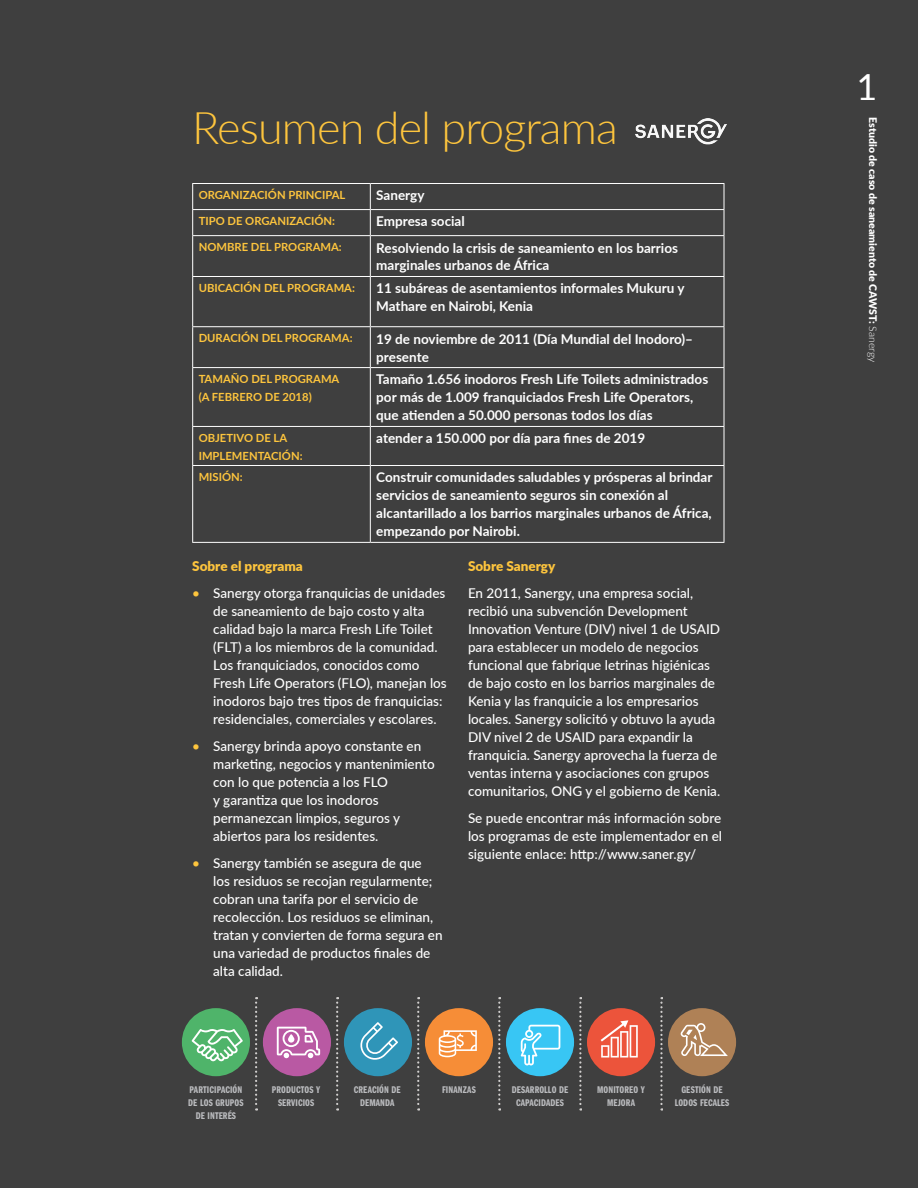
<style>
.page{position:relative;width:918px;height:1188px;background:#3f3f3f}
.page>*{position:absolute;margin:0;border:0;box-sizing:border-box;transform-origin:0 0}
.t1{font:300 45px "Lato";letter-spacing:-.02em;color:#fec53d}
.t2{font:36px "Lato";color:#fff}
.t3{font:500 13.5px/18px "Lato";color:#fff}
.t4{font:700 13.5px/18px "Lato";color:#fff}
.t5{font:900 13.5px "Lato";color:#fec53d}
.t6{font:700 11.25px/18px "Lato";color:#fec53d}
.t7{font:900 10.5px "Lato";color:#fff}
.t8{font:10.05px/12.8px "Franklin Gothic URW Com Dem";letter-spacing:.01em;color:#bcbdc0;text-align:center}
.s1{color:#fec53d}
.s2{font-weight:300}
</style>
<div class="page">
<hr style="left:192px;top:183px;width:178px;height:1px;background:#fff">
<hr style="left:370px;top:183px;width:354px;height:1px;background:#fff">
<hr style="left:192px;top:209px;width:178px;height:1px;background:#fff">
<svg style="left:192px;top:184px;width:1px;height:51px"></svg>
<hr style="left:370px;top:209px;width:354px;height:1px;background:#fff">
<svg style="left:370px;top:184px;width:1px;height:51px"></svg>
<svg style="left:724px;top:184px;width:1px;height:51px"></svg>
<hr style="left:192px;top:235px;width:178px;height:1px;background:#fff">
<hr style="left:192px;top:236px;width:1px;height:40px;background:#fff">
<hr style="left:370px;top:235px;width:354px;height:1px;background:#fff">
<hr style="left:370px;top:236px;width:1px;height:40px;background:#fff">
<hr style="left:724px;top:236px;width:1px;height:40px;background:#fff">
<hr style="left:192px;top:276px;width:178px;height:1px;background:#fff">
<hr style="left:192px;top:277px;width:1px;height:49px;background:#fff">
<hr style="left:370px;top:276px;width:354px;height:1px;background:#fff">
<hr style="left:370px;top:277px;width:1px;height:49px;background:#fff">
<hr style="left:724px;top:277px;width:1px;height:49px;background:#fff">
<hr style="left:192px;top:326px;width:178px;height:1px;background:#fff">
<hr style="left:192px;top:327px;width:1px;height:40px;background:#fff">
<hr style="left:370px;top:326px;width:354px;height:1px;background:#fff">
<hr style="left:370px;top:327px;width:1px;height:40px;background:#fff">
<hr style="left:724px;top:327px;width:1px;height:40px;background:#fff">
<hr style="left:192px;top:367px;width:178px;height:1px;background:#fff">
<hr style="left:192px;top:368px;width:1px;height:58px;background:#fff">
<hr style="left:370px;top:367px;width:354px;height:1px;background:#fff">
<hr style="left:370px;top:368px;width:1px;height:58px;background:#fff">
<hr style="left:724px;top:368px;width:1px;height:58px;background:#fff">
<hr style="left:192px;top:426px;width:178px;height:1px;background:#fff">
<hr style="left:192px;top:427px;width:1px;height:38px;background:#fff">
<hr style="left:370px;top:426px;width:354px;height:1px;background:#fff">
<hr style="left:370px;top:427px;width:1px;height:38px;background:#fff">
<hr style="left:724px;top:427px;width:1px;height:38px;background:#fff">
<hr style="left:192px;top:465px;width:178px;height:1px;background:#fff">
<hr style="left:192px;top:466px;width:1px;height:76px;background:#fff">
<hr style="left:370px;top:465px;width:354px;height:1px;background:#fff">
<hr style="left:370px;top:466px;width:1px;height:76px;background:#fff">
<hr style="left:724px;top:466px;width:1px;height:76px;background:#fff">
<hr style="left:192px;top:542px;width:178px;height:1px;background:#fff">
<hr style="left:370px;top:542px;width:354px;height:1px;background:#fff">
<img style="left:635px;top:118px;width:92px;height:27px">
<div style="left:182px;top:1008px;width:68px;height:68px;background:#4fb46a;border-radius:50%"></div>
<svg style="left:192px;top:1029px;width:51px;height:32px"></svg>
<div style="left:263px;top:1008px;width:68px;height:68px;background:#b959a3;border-radius:50%"></div>
<svg style="left:277px;top:1027px;width:43px;height:31px"></svg>
<div style="left:344px;top:1008px;width:68px;height:68px;background:#2f95b8;border-radius:50%"></div>
<svg style="left:360px;top:1022px;width:38px;height:38px"></svg>
<div style="left:425px;top:1008px;width:68px;height:68px;background:#f68d37;border-radius:50%"></div>
<svg style="left:439px;top:1030px;width:38px;height:27px"></svg>
<div style="left:506px;top:1008px;width:68px;height:68px;background:#38c6f4;border-radius:50%"></div>
<svg style="left:521px;top:1025px;width:39px;height:40px"></svg>
<div style="left:587px;top:1008px;width:68px;height:68px;background:#ec543b;border-radius:50%"></div>
<svg style="left:601px;top:1020px;width:37px;height:38px"></svg>
<div style="left:668px;top:1008px;width:68px;height:68px;background:#af8156;border-radius:50%"></div>
<svg style="left:681px;top:1023px;width:47px;height:33px"></svg>
<svg style="left:255px;top:997px;width:2px;height:114px"></svg>
<svg style="left:336px;top:997px;width:2px;height:114px"></svg>
<svg style="left:417px;top:997px;width:2px;height:114px"></svg>
<svg style="left:498px;top:997px;width:2px;height:114px"></svg>
<svg style="left:579px;top:997px;width:3px;height:114px"></svg>
<svg style="left:660px;top:997px;width:3px;height:114px"></svg>
<h1 class="t1" style="left:192px;top:96px;width:427px">Resumen del programa</h1>
<p class="t6" style="left:199px;top:185px;width:148px">ORGANIZACIÓN PRINCIPAL</p>
<p class="t4" style="left:376px;top:186px;width:50px">Sanergy</p>
<p class="t6" style="left:199px;top:211px;width:138px">TIPO DE ORGANIZACIÓN:</p>
<p class="t4" style="left:376px;top:212px;width:90px">Empresa social</p>
<p class="t6" style="left:199px;top:237px;width:145px">NOMBRE DEL PROGRAMA:</p>
<p class="t4" style="left:376px;top:238px;width:303px">Resolviendo la crisis de saneamiento en los barrios marginales urbanos de África</p>
<p class="t6" style="left:199px;top:278px;width:158px">UBICACIÓN DEL PROGRAMA:</p>
<p class="t4" style="left:376px;top:279px;width:310px">11 subáreas de asentamientos informales Mukuru y<br>Mathare en Nairobi, Kenia</p>
<p class="t6" style="left:199px;top:328px;width:155px">DURACIÓN DEL PROGRAMA:</p>
<p class="t4" style="left:376px;top:329px;width:318px">19 de noviembre de 2011 (Día Mundial del Inodoro)– presente</p>
<p class="t6" style="left:199px;top:369px;width:142px">TAMAÑO DEL PROGRAMA (A FEBRERO DE 2018)</p>
<p class="t4" style="left:376px;top:370px;width:334px">Tamaño 1.656 inodoros Fresh Life Toilets administrados por más de 1.009 franquiciados Fresh Life Operators, que atienden a 50.000 personas todos los días</p>
<p class="t6" style="left:199px;top:428px;width:105px">OBJETIVO DE LA<br>IMPLEMENTACIÓN:</p>
<p class="t4" style="left:376px;top:429px;width:270px">atender a 150.000 por día para fines de 2019</p>
<p class="t6" style="left:199px;top:467px;width:46px">MISIÓN:</p>
<p class="t4" style="left:376px;top:468px;width:338px">Construir comunidades saludables y prósperas al brindar servicios de saneamiento seguros sin conexión al alcantarillado a los barrios marginales urbanos de África, empezando por Nairobi.</p>
<p class="t5" style="left:192px;top:556px;width:112px">Sobre el programa</p>
<p class="t3" style="left:213px;top:584px;width:235px;text-indent:-21px"><span class="s1">•</span> Sanergy otorga franquicias de unidades de saneamiento de bajo costo y alta calidad bajo la marca Fresh Life Toilet (FLT) a los miembros de la comunidad.<br>Los franquiciados, conocidos como Fresh Life Operators (FLO), manejan los inodoros bajo tres tipos de franquicias: residenciales, comerciales y escolares.</p>
<p class="t3" style="left:213px;top:737px;width:223px;text-indent:-21px"><span class="s1">•</span> Sanergy brinda apoyo constante en marketing, negocios y mantenimiento con lo que potencia a los FLO<br>y garantiza que los inodoros permanezcan limpios, seguros y abiertos para los residentes.</p>
<p class="t3" style="left:213px;top:854px;width:231px;text-indent:-21px"><span class="s1">•</span> Sanergy también se asegura de que<br>los residuos se recojan regularmente; cobran una tarifa por el servicio de recolección. Los residuos se eliminan, tratan y convierten de forma segura en una variedad de productos finales de alta calidad.</p>
<p class="t5" style="left:468px;top:556px;width:89px">Sobre Sanergy</p>
<p class="t3" style="left:468px;top:584px;width:254px">En 2011, Sanergy, una empresa social, recibió una subvención Development Innovation Venture (DIV) nivel 1 de USAID para establecer un modelo de negocios funcional que fabrique letrinas higiénicas de bajo costo en los barrios marginales de Kenia y las franquicie a los empresarios locales. Sanergy solicitó y obtuvo la ayuda DIV nivel 2 de USAID para expandir la franquicia. Sanergy aprovecha la fuerza de ventas interna y asociaciones con grupos comunitarios, ONG y el gobierno de Kenia.</p>
<p class="t3" style="left:468px;top:809px;width:256px;text-align:justify">Se puede encontrar más información sobre los programas de este implementador en el siguiente enlace: http://www.saner.gy/</p>
<p class="t8" style="left:188px;top:1083px;width:57px">PARTICIPACIÓN<br>DE LOS GRUPOS<br>DE INTERÉS</p>
<p class="t8" style="left:272px;top:1083px;width:50px">PRODUCTOS Y<br>SERVICIOS</p>
<p class="t8" style="left:354px;top:1083px;width:48px">CREACIÓN DE<br>DEMANDA</p>
<p class="t8" style="left:442px;top:1083px;width:35px">FINANZAS</p>
<p class="t8" style="left:512px;top:1083px;width:58px">DESARROLLO DE<br>CAPACIDADES</p>
<p class="t8" style="left:597px;top:1083px;width:49px">MONITOREO Y<br>MEJORA</p>
<p class="t8" style="left:675px;top:1083px;width:56px">GESTIÓN DE<br>LODOS FECALES</p>
<h2 class="t2" style="left:857px;top:61px;width:22px">1</h2>
<p class="t7" style="left:881px;top:117px;width:246px;rotate:90deg">Estudio de caso de saneamiento de CAWST: <span class="s2">Sanergy</span></p>
</div>
